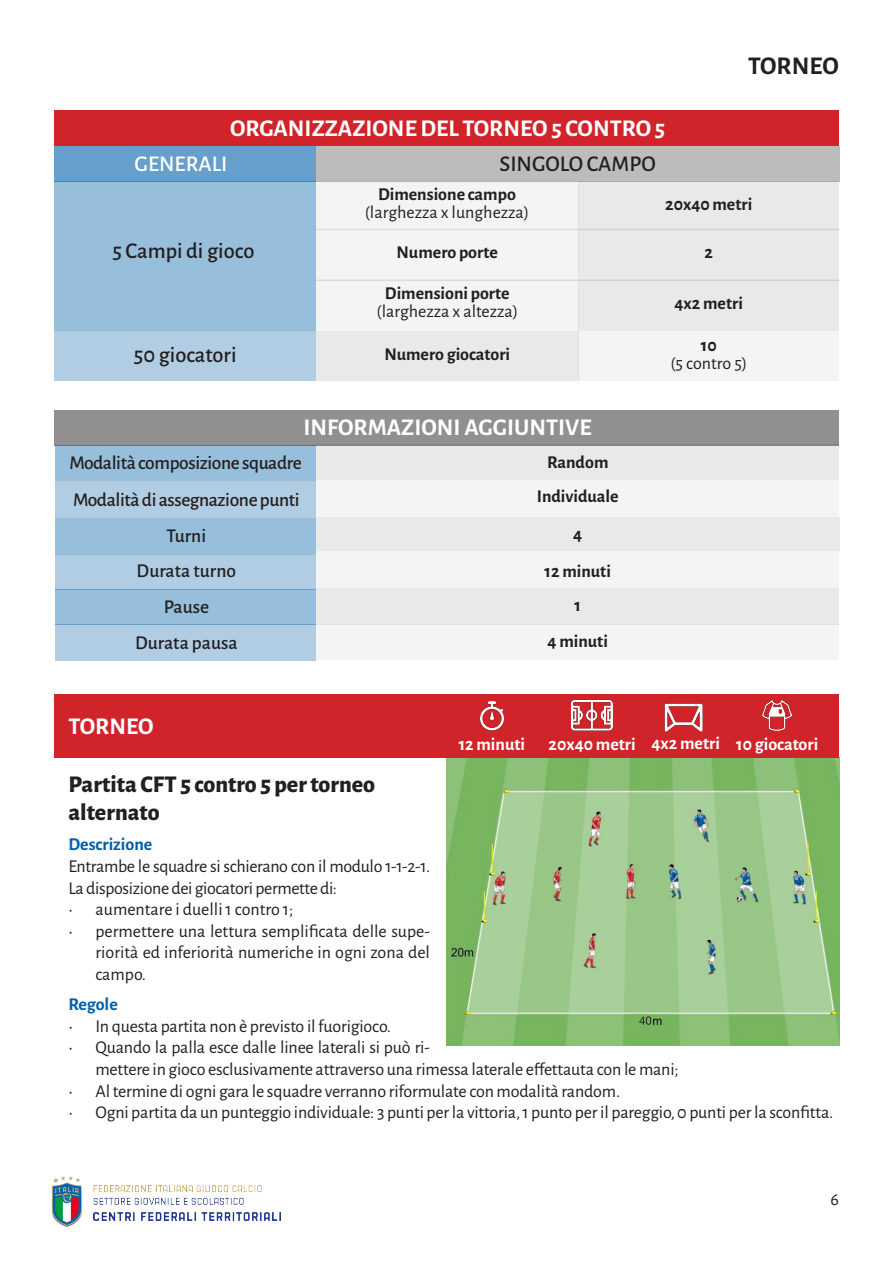
<style>
.page{position:relative;width:893px;height:1263px;background:#fff}
.page>*{position:absolute;margin:0;border:0;box-sizing:border-box;transform-origin:0 0}
.t1{font:700 25.5px "Alegreya Sans";color:#231f20}
.t2{font:700 24px "Alegreya Sans";color:#fff}
.t3{font:800 24px/28.8px "Alegreya Sans";color:#231f20}
.t4{font:500 22.5px "Alegreya Sans";color:#231f20}
.t5{font:500 22.5px "Alegreya Sans";color:#fff}
.t6{font:500 19.5px "Alegreya Sans";letter-spacing:-.02em;color:#231f20}
.t7{font:500 19.5px "Alegreya Sans";color:#231f20}
.t8{font:18px/21.6px "Alegreya Sans";letter-spacing:-.01em;color:#231f20}
.t9{font:700 18px "Alegreya Sans";color:#231f20}
.t10{font:700 18px "Alegreya Sans";color:#fff}
.t11{font:700 18px "Alegreya Sans";color:#0060a9}
</style>
<div class="page">
<img style="left:93px;top:1185px;width:187px;height:36px">
<img style="left:51px;top:1176px;width:31px;height:51px">
<img style="left:447px;top:757px;width:392px;height:288px">
<div style="left:55px;top:555px;width:261px;height:34px;background:#b0cde4"></div>
<div style="left:55px;top:445px;width:261px;height:36px;background:#97bedb"></div>
<div style="left:54px;top:410px;width:785px;height:35px;background:#918f8f"></div>
<div style="left:316px;top:445px;width:523px;height:35px;background:#e9e9e9"></div>
<div style="left:55px;top:518px;width:261px;height:37px;background:#97bedb"></div>
<div style="left:316px;top:551px;width:523px;height:37px;background:#f4f4f4"></div>
<div style="left:316px;top:517px;width:523px;height:34px;background:#e9e9e9"></div>
<div style="left:55px;top:589px;width:261px;height:36px;background:#97bedb"></div>
<div style="left:316px;top:624px;width:523px;height:36px;background:#f4f4f4"></div>
<div style="left:55px;top:625px;width:261px;height:36px;background:#b0cde4"></div>
<div style="left:316px;top:588px;width:523px;height:36px;background:#e9e9e9"></div>
<div style="left:55px;top:481px;width:261px;height:37px;background:#b0cde4"></div>
<div style="left:316px;top:480px;width:523px;height:37px;background:#f4f4f4"></div>
<div style="left:54px;top:111px;width:785px;height:35px;background:#d1232a"></div>
<div style="left:316px;top:181px;width:262px;height:149px;background:#f4f4f4"></div>
<div style="left:54px;top:181px;width:262px;height:149px;background:#97bedb"></div>
<div style="left:316px;top:331px;width:262px;height:49px;background:#e9e9e9"></div>
<div style="left:54px;top:331px;width:262px;height:49px;background:#b0cde4"></div>
<div style="left:54px;top:146px;width:262px;height:35px;background:#669fcb"></div>
<div style="left:316px;top:146px;width:523px;height:35px;background:#bdbcbc"></div>
<div style="left:578px;top:181px;width:261px;height:149px;background:#e9e9e9"></div>
<div style="left:578px;top:331px;width:261px;height:49px;background:#f4f4f4"></div>
<hr style="left:316px;top:229px;width:523px;height:1px;background:#000">
<hr style="left:316px;top:280px;width:523px;height:1px;background:#000">
<div style="left:54px;top:694px;width:785px;height:63px;background:#d1232a"></div>
<img style="left:479px;top:701px;width:26px;height:30px">
<img style="left:763px;top:701px;width:29px;height:29px">
<img style="left:571px;top:699px;width:41px;height:32px">
<img style="left:665px;top:703px;width:38px;height:29px">
<div style="left:631px;top:1014px;width:21px;height:17px;background:#77b55f"></div>
<svg style="left:639px;top:1016px;width:12px;height:9px"></svg>
<p class="t2" style="left:230px;top:110px;width:437px">ORGANIZZAZIONE DEL TORNEO 5 CONTRO 5</p>
<p class="t1" style="left:748px;top:48px;width:92px">TORNEO</p>
<p class="t5" style="left:135px;top:148px;width:94px">GENERALI</p>
<p class="t4" style="left:499px;top:148px;width:158px">SINGOLO CAMPO</p>
<p class="t9" style="left:378px;top:181px;width:139px">Dimensione campo</p>
<p class="t8" style="left:365px;top:200px;width:166px">(larghezza x lunghezza)</p>
<p class="t9" style="left:397px;top:239px;width:103px">Numero porte</p>
<p class="t9" style="left:385px;top:280px;width:126px">Dimensioni porte</p>
<p class="t8" style="left:376px;top:300px;width:143px">(larghezza x altezza)</p>
<p class="t4" style="left:112px;top:235px;width:144px">5 Campi di gioco</p>
<p class="t4" style="left:134px;top:339px;width:104px">50 giocatori</p>
<p class="t9" style="left:384px;top:341px;width:127px">Numero giocatori</p>
<p class="t9" style="left:665px;top:191px;width:89px">20x40 metri</p>
<p class="t9" style="left:704px;top:239px;width:10px">2</p>
<p class="t9" style="left:675px;top:290px;width:70px">4x2 metri</p>
<p class="t9" style="left:701px;top:332px;width:17px">10</p>
<p class="t8" style="left:670px;top:351px;width:78px">(5 contro 5)</p>
<p class="t2" style="left:304px;top:410px;width:290px">INFORMAZIONI AGGIUNTIVE</p>
<p class="t6" style="left:69px;top:449px;width:234px">Modalità composizione squadre</p>
<p class="t9" style="left:547px;top:449px;width:63px">Random</p>
<p class="t6" style="left:73px;top:486px;width:228px">Modalità di assegnazione punti</p>
<p class="t9" style="left:537px;top:483px;width:83px">Individuale</p>
<p class="t6" style="left:167px;top:522px;width:41px">Turni</p>
<p class="t9" style="left:573px;top:521px;width:11px">4</p>
<p class="t7" style="left:137px;top:557px;width:101px">Durata turno</p>
<p class="t9" style="left:545px;top:558px;width:68px">12 minuti</p>
<p class="t9" style="left:574px;top:592px;width:8px">1</p>
<p class="t7" style="left:135px;top:629px;width:104px">Durata pausa</p>
<p class="t9" style="left:548px;top:628px;width:62px">4 minuti</p>
<p class="t6" style="left:164px;top:593px;width:47px">Pause</p>
<p class="t2" style="left:68px;top:708px;width:87px">TORNEO</p>
<p class="t10" style="left:459px;top:731px;width:68px">12 minuti</p>
<p class="t10" style="left:549px;top:731px;width:89px">20x40 metri</p>
<p class="t10" style="left:651px;top:730px;width:70px">4x2 metri</p>
<p class="t10" style="left:736px;top:731px;width:84px">10 giocatori</p>
<p class="t3" style="left:68px;top:767px;width:308px">Partita CFT 5 contro 5 per torneo alternato</p>
<p class="t11" style="left:68px;top:831px;width:85px">Descrizione</p>
<p class="t8" style="left:68px;top:854px;width:363px">Entrambe le squadre si schierano con il modulo 1-1-2-1.<br>La disposizione dei giocatori permette di:</p>
<p class="t8" style="left:68px;top:898px;width:226px">• aumentare i duelli 1 contro 1;</p>
<p class="t8" style="left:95px;top:919px;width:336px;text-align:justify;text-indent:-27px">• permettere una lettura semplificata delle supe&shy;riorità ed inferiorità numeriche in ogni zona del campo.</p>
<p class="t11" style="left:68px;top:991px;width:51px">Regole</p>
<p class="t8" style="left:68px;top:1014px;width:324px">• In questa partita non è previsto il fuorigioco.</p>
<p class="t8" style="left:95px;top:1036px;width:585px;text-indent:-27px">• Quando la palla esce dalle linee laterali si può ri-<br>mettere in gioco esclusivamente attraverso una rimessa laterale effettauta con le mani;</p>
<p class="t8" style="left:68px;top:1079px;width:553px">• Al termine di ogni gara le squadre verranno riformulate con modalità random.</p>
<p class="t8" style="left:68px;top:1101px;width:766px">• Ogni partita da un punteggio individuale: 3 punti per la vittoria, 1 punto per il pareggio, 0 punti per la sconfitta.</p>
<p class="t8" style="left:830px;top:1188px;width:10px">6</p>
</div>
